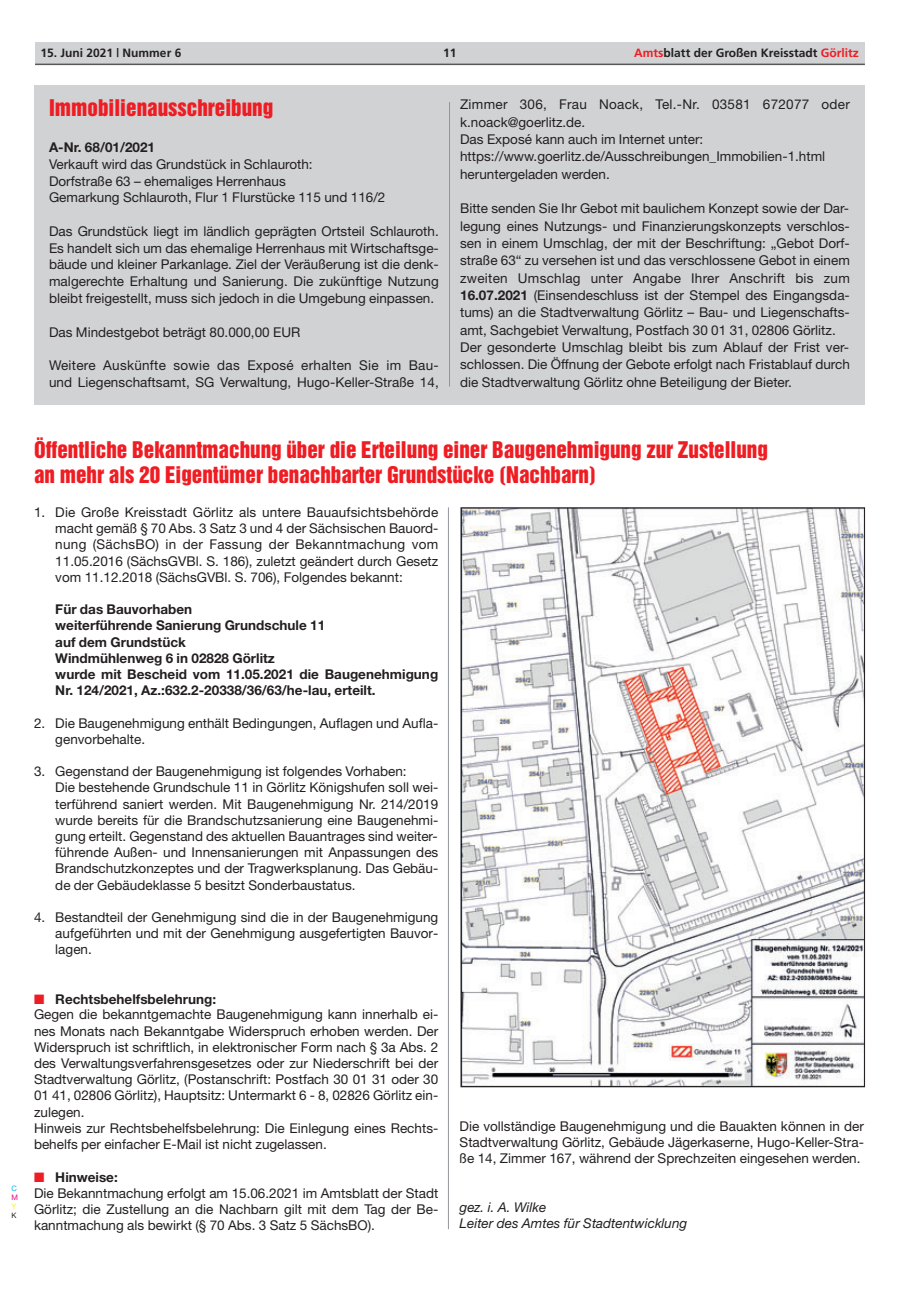
<style>
.page{position:relative;width:915px;height:1293px;background:#fff}
.page>*{position:absolute;margin:0;border:0;box-sizing:border-box;transform-origin:0 0}
.t1{font:21px/25.2px "Helvetica Inserat";color:#ee1d23}
.t2{font:13.5px/16.2px "Helvetica Neue";color:#231f20}
.t3{font:700 13.5px/16.2px "Helvetica Neue";color:#231f20}
.t4{font:italic 13.5px/16.2px "Helvetica Neue";color:#231f20}
.t5{font:700 12px "Frutiger";color:#231f20}
.t6{font:7.5px "Helvetica Neue";color:#00aeef}
.t7{font:7.5px "Helvetica Neue";color:#ed028c}
.t8{font:7.5px "Helvetica Neue";color:#fff101}
.t9{font:7.5px "Helvetica Neue";color:#231f20}
.s1{color:#ee1d23}
.s2{font-weight:700}
</style>
<div class="page">
<div style="left:35px;top:43px;width:829px;height:21px;background:#d1d2d4"></div>
<hr style="left:35px;top:64px;width:829px;height:1px;background:#57585a">
<div style="left:34px;top:85px;width:830px;height:319px;background:#d1d2d4"></div>
<img style="left:462px;top:509px;width:400px;height:576px">
<hr style="left:448px;top:507px;width:1px;height:722px;background:#939598">
<hr style="left:449px;top:102px;width:1px;height:284px;background:#939598">
<p class="t5" style="left:40px;top:48px;width:142px">15. Juni 2021 | Nummer 6</p>
<p class="t5" style="left:443px;top:48px;width:15px">11</p>
<p class="t5" style="left:634px;top:48px;width:226px"><span class="s1">Amts</span>blatt der Großen Kreisstadt <span class="s1">Görlitz</span></p>
<h1 class="t1" style="left:49px;top:97px;width:226px">Immobilienausschreibung</h1>
<p class="t3" style="left:49px;top:140px;width:107px">A-Nr. 68/01/2021</p>
<p class="t2" style="left:49px;top:157px;width:338px;line-height:16.8px">Verkauft wird das Grundstück in Schlauroth:<br>Dorfstraße 63 – ehemaliges Herrenhaus<br>Gemarkung Schlauroth, Flur 1 Flurstücke 115 und 116/2</p>
<p class="t2" style="left:49px;top:224px;width:391px;line-height:16.8px;text-align:justify">Das Grundstück liegt im ländlich geprägten Ortsteil Schlauroth.<br>Es handelt sich um das ehemalige Herrenhaus mit Wirtschaftsge&shy;bäude und kleiner Parkanlage. Ziel der Veräußerung ist die denk&shy;malgerechte Erhaltung und Sanierung. Die zukünftige Nutzung bleibt freigestellt, muss sich jedoch in die Umgebung einpassen.</p>
<p class="t2" style="left:49px;top:325px;width:253px">Das Mindestgebot beträgt 80.000,00 EUR</p>
<p class="t2" style="left:49px;top:358px;width:391px;line-height:16.8px">Weitere Auskünfte sowie das Exposé erhalten Sie im Bau&shy;und Liegenschaftsamt, SG Verwaltung, Hugo-Keller-Straße 14,</p>
<p class="t2" style="left:460px;top:97px;width:391px;line-height:17.4px">Zimmer 306, Frau Noack, Tel.-Nr. 03581 672077 oder k.noack@goerlitz.de.<br>Das Exposé kann auch im Internet unter: https://www.goerlitz.de/Ausschreibungen_Immobilien-1.html heruntergeladen werden.</p>
<p class="t2" style="left:460px;top:201px;width:391px;line-height:17.4px">Bitte senden Sie Ihr Gebot mit baulichem Konzept sowie der Dar&shy;legung eines Nutzungs- und Finanzierungskonzepts verschlos&shy;sen in einem Umschlag, der mit der Beschriftung: „Gebot Dorf&shy;straße 63“ zu versehen ist und das verschlossene Gebot in einem zweiten Umschlag unter Angabe Ihrer Anschrift bis zum <span class="s2">16.07.2021</span> (Einsendeschluss ist der Stempel des Eingangsda&shy;tums) an die Stadtverwaltung Görlitz – Bau- und Liegenschafts&shy;amt, Sachgebiet Verwaltung, Postfach 30 01 31, 02806 Görlitz.<br>Der gesonderte Umschlag bleibt bis zum Ablauf der Frist ver&shy;schlossen. Die Öffnung der Gebote erfolgt nach Fristablauf durch die Stadtverwaltung Görlitz ohne Beteiligung der Bieter.</p>
<p class="t6" style="left:11px;top:1185px;width:7px">C</p>
<p class="t7" style="left:11px;top:1194px;width:8px">M</p>
<p class="t8" style="left:11px;top:1203px;width:6px">Y</p>
<p class="t9" style="left:11px;top:1212px;width:7px">K</p>
<h1 class="t1" style="left:34px;top:438px;width:735px">Öffentliche Bekanntmachung über die Erteilung einer Baugenehmigung zur Zustellung an mehr als 20 Eigentümer benachbarter Grundstücke (Nachbarn)</h1>
<p class="t2" style="left:55px;top:505px;width:384px;text-align:justify;text-indent:-21px">1. Die Große Kreisstadt Görlitz als untere Bauaufsichtsbehörde macht gemäß § 70 Abs. 3 Satz 3 und 4 der Sächsischen Bauord&shy;nung (SächsBO) in der Fassung der Bekanntmachung vom 11.05.2016 (SächsGVBl. S. 186), zuletzt geändert durch Gesetz vom 11.12.2018 (SächsGVBl. S. 706), Folgendes bekannt:</p>
<p class="t3" style="left:55px;top:602px;width:384px">Für das Bauvorhaben<br>weiterführende Sanierung Grundschule 11<br>auf dem Grundstück<br>Windmühlenweg 6 in 02828 Görlitz<br>wurde mit Bescheid vom 11.05.2021 die Baugenehmigung Nr. 124/2021, Az.:632.2-20338/36/63/he-lau, erteilt.</p>
<p class="t2" style="left:55px;top:716px;width:384px;text-indent:-21px">2. Die Baugenehmigung enthält Bedingungen, Auflagen und Aufla&shy;genvorbehalte.</p>
<p class="t2" style="left:55px;top:764px;width:384px;text-indent:-21px">3. Gegenstand der Baugenehmigung ist folgendes Vorhaben:<br>Die bestehende Grundschule 11 in Görlitz Königshufen soll wei&shy;terführend saniert werden. Mit Baugenehmigung Nr. 214/2019 wurde bereits für die Brandschutzsanierung eine Baugenehmi&shy;gung erteilt. Gegenstand des aktuellen Bauantrages sind weiter&shy;führende Außen- und Innensanierungen mit Anpassungen des Brandschutzkonzeptes und der Tragwerksplanung. Das Gebäu&shy;de der Gebäudeklasse 5 besitzt Sonderbaustatus.</p>
<p class="t2" style="left:55px;top:910px;width:384px;text-align:justify;text-indent:-21px">4. Bestandteil der Genehmigung sind die in der Baugenehmigung aufgeführten und mit der Genehmigung ausgefertigten Bauvor&shy;lagen.</p>
<p class="t2" style="left:34px;top:992px;width:405px"><span class="s1">■</span> <span class="s2">Rechtsbehelfsbelehrung:<br></span>Gegen die bekanntgemachte Baugenehmigung kann innerhalb ei&shy;nes Monats nach Bekanntgabe Widerspruch erhoben werden. Der Widerspruch ist schriftlich, in elektronischer Form nach § 3a Abs. 2 des Verwaltungsverfahrensgesetzes oder zur Niederschrift bei der Stadtverwaltung Görlitz, (Postanschrift: Postfach 30 01 31 oder 30<br>01 41, 02806 Görlitz), Hauptsitz: Untermarkt 6 - 8, 02826 Görlitz ein&shy;zulegen.<br>Hinweis zur Rechtsbehelfsbelehrung: Die Einlegung eines Rechts&shy;behelfs per einfacher E-Mail ist nicht zugelassen.</p>
<p class="t2" style="left:34px;top:1170px;width:405px"><span class="s1">■</span> <span class="s2">Hinweise:<br></span>Die Bekanntmachung erfolgt am 15.06.2021 im Amtsblatt der Stadt Görlitz; die Zustellung an die Nachbarn gilt mit dem Tag der Be&shy;kanntmachung als bewirkt (§ 70 Abs. 3 Satz 5 SächsBO).</p>
<p class="t2" style="left:459px;top:1119px;width:405px;text-align:justify">Die vollständige Baugenehmigung und die Bauakten können in der Stadtverwaltung Görlitz, Gebäude Jägerkaserne, Hugo-Keller-Stra&shy;ße 14, Zimmer 167, während der Sprechzeiten eingesehen werden.</p>
<p class="t4" style="left:459px;top:1200px;width:229px">gez. i. A. Wilke<br>Leiter des Amtes für Stadtentwicklung</p>
</div>
